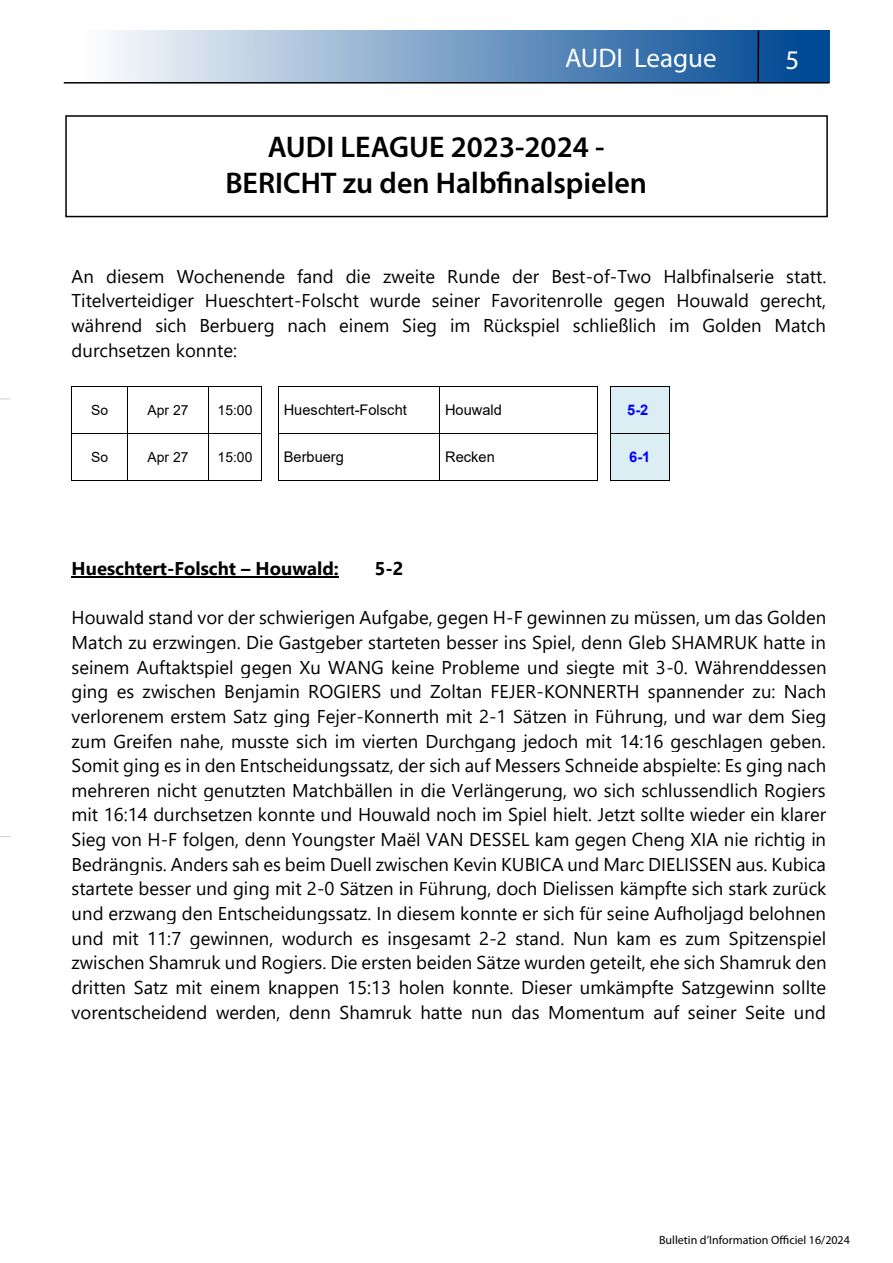
<style>
.page{position:relative;width:893px;height:1263px;background:#fff}
.page>*{position:absolute;margin:0;border:0;box-sizing:border-box;transform-origin:0 0}
.t1{font:600 30px/36px "Myriad Pro";color:#000;text-align:center}
.t2{font:27px "Myriad Pro";color:#fff}
.t3{font:18.45px/24.6px "Segoe UI";color:#000;text-align:justify}
.t4{font:700 18.45px "Segoe UI";color:#000}
.t5{font:14.7px "Arial";color:#000}
.t6{font:700 14.7px "Arial";color:#00f}
.t7{font:13.95px "Arial";letter-spacing:.005em;color:#000}
.t8{font:12px "Myriad Pro";color:#000}
.s1{font-size:21.6px}
.s2{font-size:17.1px}
</style>
<div class="page">
<div style="left:64px;top:30px;width:765px;height:53px;background:linear-gradient(to right,#fff,#004390)"></div>
<hr style="left:757px;top:30px;width:2px;height:53px;background:#000">
<hr style="left:64px;top:82px;width:765px;height:2px;background:#000">
<div style="left:611px;top:387px;width:58px;height:46px;background:#dbeef4"></div>
<hr style="left:72px;top:386px;width:55px;height:1px;background:#000">
<hr style="left:128px;top:386px;width:80px;height:1px;background:#000">
<hr style="left:209px;top:386px;width:52px;height:1px;background:#000">
<hr style="left:279px;top:386px;width:160px;height:1px;background:#000">
<hr style="left:440px;top:386px;width:157px;height:1px;background:#000">
<hr style="left:611px;top:386px;width:58px;height:1px;background:#000">
<hr style="left:72px;top:387px;width:1px;height:46px;background:#000">
<hr style="left:127px;top:387px;width:1px;height:46px;background:#000">
<hr style="left:208px;top:387px;width:1px;height:46px;background:#000">
<hr style="left:261px;top:387px;width:1px;height:46px;background:#000">
<hr style="left:278px;top:387px;width:1px;height:46px;background:#000">
<hr style="left:439px;top:387px;width:1px;height:46px;background:#000">
<hr style="left:597px;top:387px;width:1px;height:46px;background:#000">
<hr style="left:610px;top:387px;width:1px;height:46px;background:#000">
<hr style="left:669px;top:387px;width:1px;height:46px;background:#000">
<div style="left:611px;top:434px;width:58px;height:46px;background:#dbeef4"></div>
<hr style="left:72px;top:433px;width:55px;height:1px;background:#000">
<hr style="left:128px;top:433px;width:80px;height:1px;background:#000">
<hr style="left:209px;top:433px;width:52px;height:1px;background:#000">
<hr style="left:279px;top:433px;width:160px;height:1px;background:#000">
<hr style="left:440px;top:433px;width:157px;height:1px;background:#000">
<hr style="left:611px;top:433px;width:58px;height:1px;background:#000">
<hr style="left:72px;top:434px;width:1px;height:46px;background:#000">
<hr style="left:72px;top:480px;width:55px;height:1px;background:#000">
<hr style="left:127px;top:434px;width:1px;height:46px;background:#000">
<hr style="left:128px;top:480px;width:80px;height:1px;background:#000">
<hr style="left:208px;top:434px;width:1px;height:46px;background:#000">
<hr style="left:209px;top:480px;width:52px;height:1px;background:#000">
<hr style="left:261px;top:434px;width:1px;height:46px;background:#000">
<hr style="left:278px;top:434px;width:1px;height:46px;background:#000">
<hr style="left:279px;top:480px;width:160px;height:1px;background:#000">
<hr style="left:439px;top:434px;width:1px;height:46px;background:#000">
<hr style="left:440px;top:480px;width:157px;height:1px;background:#000">
<hr style="left:597px;top:434px;width:1px;height:46px;background:#000">
<hr style="left:610px;top:434px;width:1px;height:46px;background:#000">
<hr style="left:611px;top:480px;width:58px;height:1px;background:#000">
<hr style="left:669px;top:434px;width:1px;height:46px;background:#000">
<hr style="left:72px;top:577px;width:267px;height:1px;background:#000">
<div style="left:65px;top:115px;width:763px;height:102px;border:2px solid #000"></div>
<h2 class="t2" style="left:565px;top:41px;width:153px">AUDI League</h2>
<h1 class="t1" style="left:225px;top:128px;width:423px">AUDI LEAGUE 2023-2024 -<br>BERICHT zu den Halbfinalspielen</h1>
<p class="t4" style="left:186px;top:174px;width:538px"><span class="s1">AUDI LEAGUE</span> <span class="s2">2023-2024</span>: BERICHT zu den Halbfinalspielen</p>
<h2 class="t2" style="left:785px;top:43px;width:15px">5</h2>
<p class="t3" style="left:72px;top:262px;width:756px">An diesem Wochenende fand die zweite Runde der Best-of-Two Halbfinalserie statt.<br>Titelverteidiger Hueschtert-Folscht wurde seiner Favoritenrolle gegen Houwald gerecht, während sich Berbuerg nach einem Sieg im Rückspiel schließlich im Golden Match durchsetzen konnte:</p>
<p class="t7" style="left:91px;top:400px;width:18px">So</p>
<p class="t7" style="left:148px;top:400px;width:43px">Apr 27</p>
<p class="t7" style="left:218px;top:400px;width:36px">15:00</p>
<p class="t5" style="left:284px;top:400px;width:125px">Hueschtert-Folscht</p>
<p class="t5" style="left:445px;top:400px;width:59px">Houwald</p>
<p class="t6" style="left:627px;top:400px;width:23px">5-2</p>
<p class="t7" style="left:91px;top:447px;width:18px">So</p>
<p class="t7" style="left:148px;top:447px;width:43px">Apr 27</p>
<p class="t7" style="left:218px;top:447px;width:36px">15:00</p>
<p class="t5" style="left:284px;top:447px;width:62px">Berbuerg</p>
<p class="t5" style="left:445px;top:447px;width:51px">Recken</p>
<p class="t6" style="left:629px;top:447px;width:23px">6-1</p>
<p class="t4" style="left:72px;top:551px;width:269px">Hueschtert-Folscht – Houwald:</p>
<p class="t4" style="left:375px;top:551px;width:30px">5-2</p>
<p class="t3" style="left:72px;top:604px;width:756px">Houwald stand vor der schwierigen Aufgabe, gegen H-F gewinnen zu müssen, um das Golden Match zu erzwingen. Die Gastgeber starteten besser ins Spiel, denn Gleb SHAMRUK hatte in seinem Auftaktspiel gegen Xu WANG keine Probleme und siegte mit 3-0. Währenddessen ging es zwischen Benjamin ROGIERS und Zoltan FEJER-KONNERTH spannender zu: Nach verlorenem erstem Satz ging Fejer-Konnerth mit 2-1 Sätzen in Führung, und war dem Sieg zum Greifen nahe, musste sich im vierten Durchgang jedoch mit 14:16 geschlagen geben.<br>Somit ging es in den Entscheidungssatz, der sich auf Messers Schneide abspielte: Es ging nach mehreren nicht genutzten Matchbällen in die Verlängerung, wo sich schlussendlich Rogiers mit 16:14 durchsetzen konnte und Houwald noch im Spiel hielt. Jetzt sollte wieder ein klarer Sieg von H-F folgen, denn Youngster Maël VAN DESSEL kam gegen Cheng XIA nie richtig in Bedrängnis. Anders sah es beim Duell zwischen Kevin KUBICA und Marc DIELISSEN aus. Kubica startete besser und ging mit 2-0 Sätzen in Führung, doch Dielissen kämpfte sich stark zurück und erzwang den Entscheidungssatz. In diesem konnte er sich für seine Aufholjagd belohnen und mit 11:7 gewinnen, wodurch es insgesamt 2-2 stand. Nun kam es zum Spitzenspiel zwischen Shamruk und Rogiers. Die ersten beiden Sätze wurden geteilt, ehe sich Shamruk den dritten Satz mit einem knappen 15:13 holen konnte. Dieser umkämpfte Satzgewinn sollte vorentscheidend werden, denn Shamruk hatte nun das Momentum auf seiner Seite und</p>
<p class="t8" style="left:659px;top:1233px;width:192px">Bulletin d’Information Officiel 16/2024</p>
</div>
